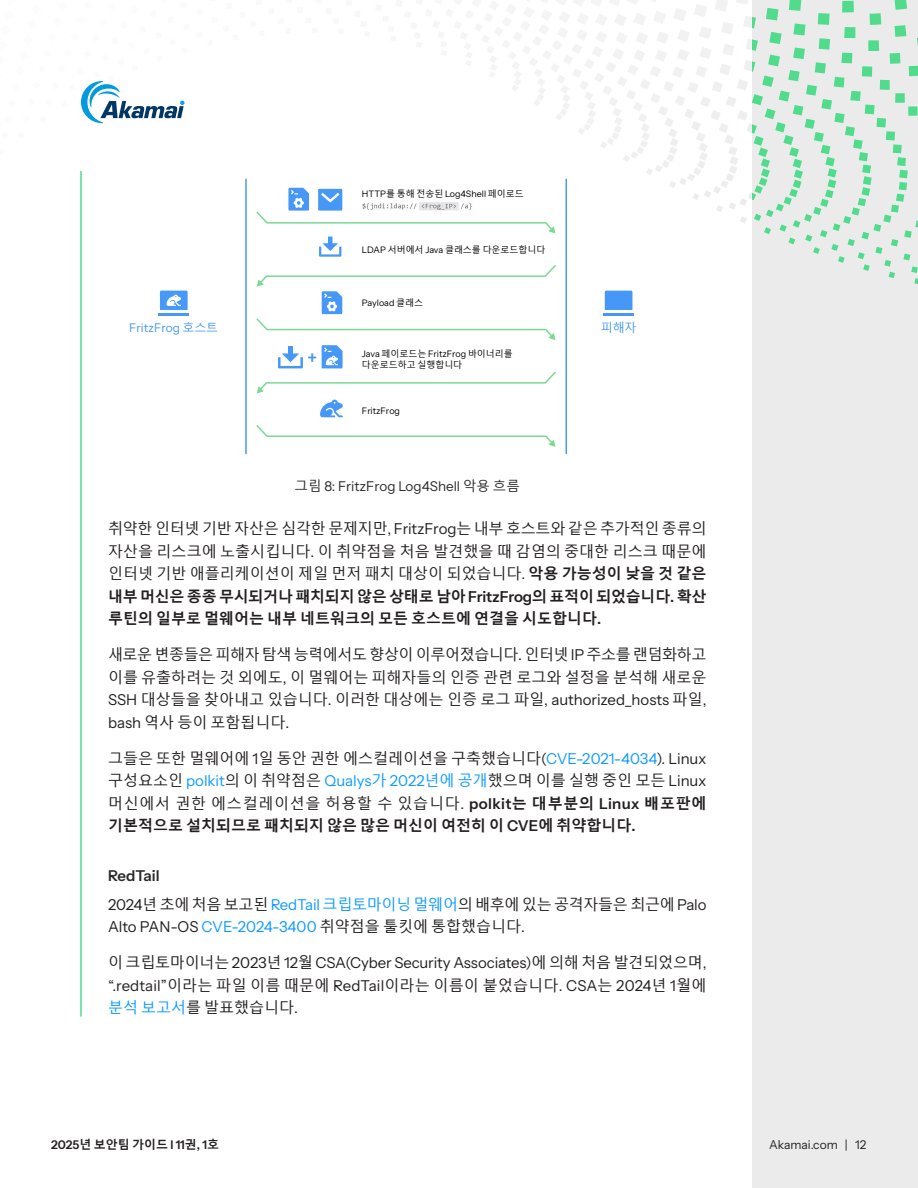
<style>
.page{position:relative;width:918px;height:1188px;background:#fff}
.page>*{position:absolute;margin:0;border:0;box-sizing:border-box;transform-origin:0 0}
.t1{font:500 16.35px "Roboto";color:#4798f6}
.Body_Research_Study{font:15px/22.5px "Malgun Gothic";color:#231f20;text-align:justify}
.Body_Research_Study-2{font:15px/22.5px "Instrument Sans";letter-spacing:-.005em;color:#231f20;text-align:justify}
.Body_Research_Study-3{font:15px/22.5px "Malgun Gothic";letter-spacing:-.02em;color:#231f20}
.H3_Research_Study{font:600 15px "Instrument Sans";letter-spacing:-.005em;color:#2a2a2b}
.Fig_Italics{font:13.5px "Instrument Sans";color:#2a2a2b}
.t2{font:600 12px "Instrument Sans";color:#231f20}
.t3{font:12px "Instrument Sans";color:#231f20}
.t4{font:12px "Instrument Sans";color:#4798f6}
.t5{font:12px "Malgun Gothic";color:#4798f6}
.t6{font:9px/10.8px "Malgun Gothic";color:#000}
.t7{font:9px "Instrument Sans";color:#000}
.s1{font-family:"Malgun Gothic"}
.s2{font-family:"Instrument Sans"}
.s3{font-weight:700}
.s4{font-family:"Instrument Sans";font-weight:600}
.s5{font-family:"Instrument Sans";color:#0f9bff}
.s6{color:#0f9bff}
.s7{font-family:"Malgun Gothic";color:#0f9bff}
.s8{font-family:"Malgun Gothic";font-weight:700}
</style>
<div class="page">
<div style="left:753px;top:0;width:165px;height:1188px;background:#ebebeb"></div>
<svg style="left:81px;top:0;width:672px;height:437px"></svg>
<svg style="left:753px;top:0;width:165px;height:284px"></svg>
<svg style="left:320px;top:400px;width:23px;height:17px"></svg>
<svg style="left:255px;top:188px;width:300px;height:69px"></svg>
<svg style="left:255px;top:423px;width:300px;height:24px"></svg>
<svg style="left:255px;top:263px;width:303px;height:131px"></svg>
<hr style="left:245px;top:179px;width:2px;height:275px;background:#4799f7">
<hr style="left:565px;top:179px;width:2px;height:275px;background:#4799f7">
<hr style="left:603px;top:313px;width:31px;height:3px;background:#4798f6">
<hr style="left:159px;top:313px;width:30px;height:3px;background:#4699f8">
<svg style="left:160px;top:291px;width:28px;height:19px"></svg>
<svg style="left:605px;top:291px;width:27px;height:19px"></svg>
<hr style="left:80px;top:171px;width:2px;height:846px;background:#50dc8c">
<p class="t7" style="left:362px;top:188px;width:163px">HTTP<span class="s1">를 통해 전송된</span> Log4Shell <span class="s1">페이로드</span></p>
<p class="t6" style="left:362px;top:244px;width:185px"><span class="s2">LDAP</span> 서버에서 <span class="s2">Java</span> 클래스를 다운로드합니다</p>
<p class="t7" style="left:362px;top:297px;width:63px">Payload <span class="s1">클래스</span></p>
<p class="t4" style="left:129px;top:320px;width:90px">FritzFrog <span class="s1">호스트</span></p>
<p class="t5" style="left:601px;top:321px;width:37px">피해자</p>
<p class="t1" style="left:308px;top:346px;width:11px">+</p>
<p class="t6" style="left:362px;top:349px;width:152px"><span class="s2">Java</span> 페이로드는 <span class="s2">FritzFrog</span> 바이너리를 다운로드하고 실행합니다</p>
<p class="t7" style="left:362px;top:405px;width:40px">FritzFrog</p>
<p class="Fig_Italics" style="left:295px;top:478px;width:227px"><span class="s1">그림</span> 8: FritzFrog Log4Shell <span class="s1">악용 흐름</span></p>
<p class="Body_Research_Study" style="left:108px;top:518px;width:600px">취약한 인터넷 기반 자산은 심각한 문제지만<span class="s2">, FritzFrog</span>는 내부 호스트와 같은 추가적인 종류의 자산을 리스크에 노출시킵니다<span class="s2">.</span> 이 취약점을 처음 발견했을 때 감염의 중대한 리스크 때문에 인터넷 기반 애플리케이션이 제일 먼저 패치 대상이 되었습니다<span class="s2">.</span> <span class="s3">악용 가능성이 낮을 것 같은 내부 머신은 종종 무시되거나 패치되지 않은 상태로 남아</span> <span class="s4">FritzFrog</span><span class="s3">의 표적이 되었습니다</span><span class="s4">.</span> <span class="s3">확산 루틴의 일부로 멀웨어는 내부 네트워크의 모든 호스트에 연결을 시도합니다</span><span class="s4">.</span></p>
<p class="Body_Research_Study" style="left:108px;top:644px;width:600px">새로운 변종들은 피해자 탐색 능력에서도 향상이 이루어졌습니다<span class="s2">.</span> 인터넷 <span class="s2">IP</span> 주소를 랜덤화하고 이를 유출하려는 것 외에도<span class="s2">,</span> 이 멀웨어는 피해자들의 인증 관련 로그와 설정을 분석해 새로운 <span class="s2">SSH</span> 대상들을 찾아내고 있습니다<span class="s2">.</span> 이러한 대상에는 인증 로그 파일<span class="s2">, authorized_hosts</span> 파일<span class="s2">, bash</span> 역사 등이 포함됩니다<span class="s2">.</span></p>
<p class="Body_Research_Study" style="left:108px;top:747px;width:600px">그들은 또한 멀웨어에 <span class="s2">1</span>일 동안 권한 에스컬레이션을 구축했습니다<span class="s2">(</span><span class="s5">CVE-2021-4034</span><span class="s2">). Linux </span>구성요소인 <span class="s5">polkit</span>의 이 취약점은 <span class="s5">Qualys</span><span class="s6">가</span> <span class="s5">2022</span><span class="s6">년에 공개</span>했으며 이를 실행 중인 모든 <span class="s2">Linux </span>머신에서 권한 에스컬레이션을 허용할 수 있습니다<span class="s2">.</span> <span class="s4">polkit</span><span class="s3">는 대부분의</span> <span class="s4">Linux</span> <span class="s3">배포판에 기본적으로 설치되므로 패치되지 않은 많은 머신이 여전히 이</span> <span class="s4">CVE</span><span class="s3">에 취약합니다</span><span class="s4">.</span></p>
<p class="H3_Research_Study" style="left:108px;top:866px;width:53px">RedTail</p>
<p class="Body_Research_Study-3" style="left:108px;top:894px;width:600px"><span class="s2">2024</span>년 초에 처음 보고된 <span class="s5">RedTail</span> <span class="s6">크립토마이닝 멀웨어</span>의 배후에 있는 공격자들은 최근에 <span class="s2">Palo<br>Alto PAN-OS</span> <span class="s5">CVE-2024-3400</span> 취약점을 툴킷에 통합했습니다<span class="s2">.</span></p>
<p class="Body_Research_Study-2" style="left:108px;top:952px;width:600px"><span class="s1">이 크립토마이너는</span> 2023<span class="s1">년</span> 12<span class="s1">월</span> CSA(Cyber Security Associates)<span class="s1">에 의해 처음 발견되었으며</span>, “.redtail”<span class="s1">이라는 파일 이름 때문에</span> RedTail<span class="s1">이라는 이름이 붙었습니다</span>. CSA<span class="s1">는</span> 2024<span class="s1">년</span> 1<span class="s1">월에 </span><span class="s7">분석 보고서</span><span class="s1">를 발표했습니다</span>.</p>
<p class="t2" style="left:51px;top:1137px;width:170px">2025<span class="s8">년 보안팀 가이드</span> I 11<span class="s8">권</span>, 1<span class="s8">호</span></p>
<p class="t3" style="left:769px;top:1137px;width:99px">Akamai.com | 12</p>
</div>
